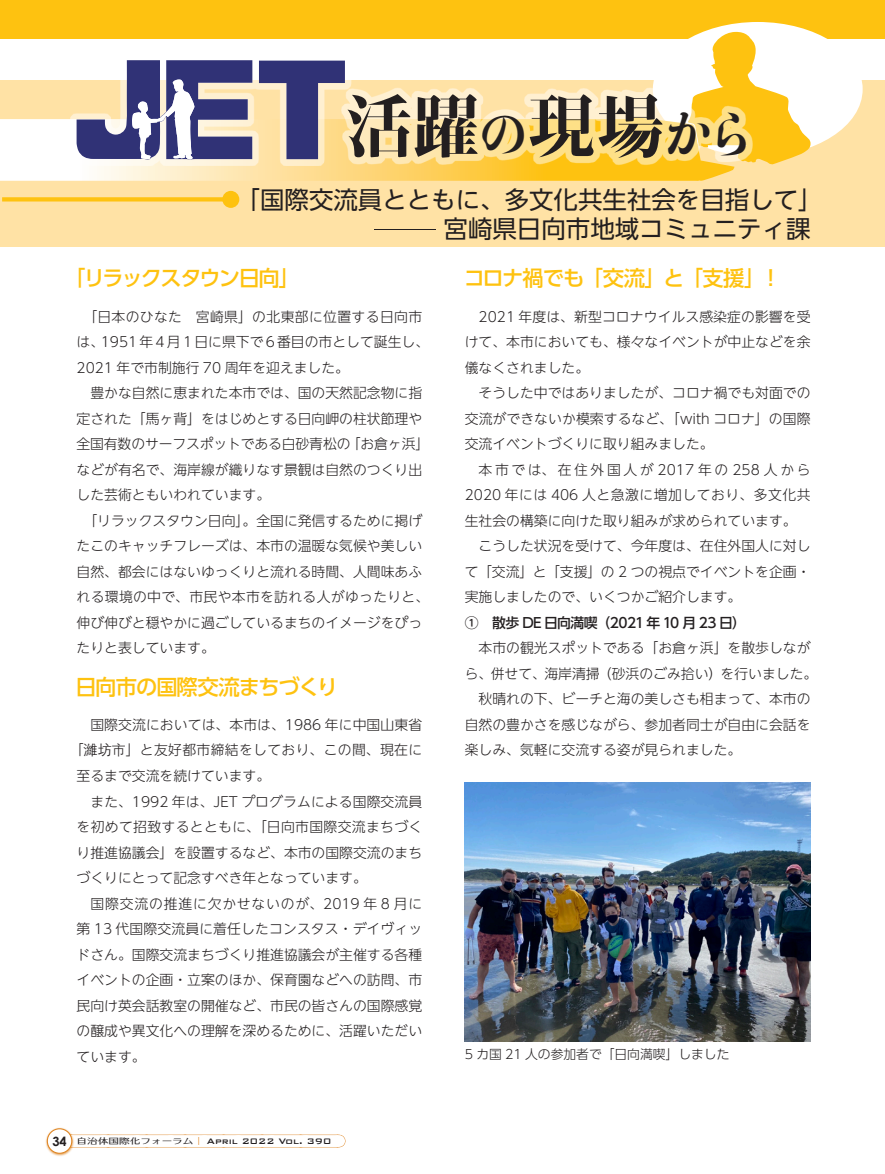
<style>
.page{position:relative;width:885px;height:1174px;background:#fff}
.page>*{position:absolute;margin:0;border:0;box-sizing:border-box;transform-origin:0 0}
.t1{font:800 68.1px "Kocho Std";color:#231f20}
.t2{font:24.45px/29.7px "UD Shin Go NT Pro";color:#231f20}
.t3{font:500 21.3px "UD Shin Go Pr 6";letter-spacing:-.06em;color:#fec210}
.t4{font:500 21.3px "UD Shin Go Pr 6";letter-spacing:-.09em;color:#fec210}
.t5{font:300 13.8px/25.5px "UD Shin Go NT Pro";color:#231f20;text-align:justify}
.t6{font:300 13.8px "UD Shin Go NT Pro";letter-spacing:.025em;color:#231f20}
.t7{font:300 13.8px "UD Shin Go NT Pro";letter-spacing:.06em;color:#231f20}
.t8{font:500 13.8px "UD Shin Go Pr 6";letter-spacing:-.035em;color:#231f20}
.t9{font:300 12.75px "UD Shin Go Pr 6";color:#231f20}
.t10{font:500 10.65px "Bank Gothic BT";color:#231f20}
.s1{font-size:47.55px}
.s2{font-family:"MPHY Zhong Deng Xian Ti Gbe";font-weight:500}
.s3{font-family:"Century Gothic";font-weight:700;font-size:12.75px}
.s4{font-family:"UD Typos 510 Std";font-weight:400;font-size:7.95px}
.s5{font-family:"UD Typos 510 Std";font-weight:400;font-size:7.95px;color:#df8624}
</style>
<div class="page">
<img style="left:465px;top:782px;width:345px;height:259px">
<div style="left:0;top:80px;width:884px;height:167px;background:#ffe2a5"></div>
<div style="left:0;top:0;width:884px;height:38px;background:#fec210"></div>
<div style="left:652px;top:22px;width:210px;height:134px;background:#fff;border-radius:50%"></div>
<svg style="left:632px;top:31px;width:178px;height:150px"></svg>
<svg style="left:0;top:119px;width:699px;height:62px;background:#fee49e"></svg>
<svg style="left:2px;top:197px;width:220px;height:4px"></svg>
<div style="left:222px;top:191px;width:17px;height:17px;background:#fec210;border-radius:50%"></div>
<div style="left:70px;top:54px;width:682px;height:112px;background:#fff;opacity:.5"></div>
<svg style="left:77px;top:60px;width:268px;height:99px"></svg>
<svg style="left:103px;top:1134px;width:218px;height:2px"></svg>
<div style="left:45px;top:1127px;width:29px;height:29px;background:#df8624;opacity:.75"></div>
<div style="left:47px;top:1128px;width:25px;height:25px;background:#fff;border-radius:50%"></div>
<div style="left:47px;top:1128px;width:25px;height:25px;border:1px solid #df8624;border-radius:50%"></div>
<h1 class="t1" style="left:345px;top:71px;width:411px">活躍<span class="s1">の</span>現場<span class="s1">から</span></h1>
<h2 class="t2" style="left:374px;top:184px;width:450px;text-indent:-139px">「国際交流員とともに、多文化共生社会を目指して」─宮崎県日向市地域コミュニティ課</h2>
<h3 class="t4" style="left:64px;top:261px;width:237px">「リラックスタウン日向」</h3>
<p class="t5" style="left:77px;top:303px;width:354px;text-align:left;text-indent:7px">「日本のひなた　宮崎県」の北東部に位置する日向市は、1951 年 4 月 1 日に県下で 6 番目の市として誕生し、<br>2021 年で市制施行 70 周年を迎えました。</p>
<p class="t5" style="left:90px;top:380px;width:333px">豊かな自然に恵まれた本市では、国の天然記念物に指</p>
<p class="t5" style="left:77px;top:405px;width:347px">定された「馬ヶ背」をはじめとする日向岬の柱状節理や</p>
<p class="t5" style="left:77px;top:431px;width:354px">全国有数のサーフスポットである白砂青松の「お倉ヶ浜」</p>
<p class="t5" style="left:77px;top:456px;width:347px">などが有名で、海岸線が織りなす景観は自然のつくり出</p>
<p class="t5" style="left:77px;top:482px;width:195px">した芸術ともいわれています。</p>
<p class="t5" style="left:83px;top:507px;width:340px">「リラックスタウン日向」。全国に発信するために掲げ</p>
<p class="t5" style="left:77px;top:533px;width:347px">たこのキャッチフレーズは、本市の温暖な気候や美しい</p>
<p class="t5" style="left:77px;top:558px;width:347px">自然、都会にはないゆっくりと流れる時間、人間味あふ</p>
<p class="t6" style="left:77px;top:586px;width:354px">れる環境の中で、市民や本市を訪れる人がゆったりと、</p>
<p class="t5" style="left:77px;top:609px;width:347px">伸び伸びと穏やかに過ごしているまちのイメージをぴっ</p>
<p class="t5" style="left:77px;top:635px;width:140px">たりと表しています。</p>
<h3 class="t3" style="left:76px;top:669px;width:264px">日向市の国際交流まちづくり</h3>
<p class="t5" style="left:90px;top:711px;width:333px">国際交流においては、本市は、1986 年に中国山東省</p>
<p class="t6" style="left:70px;top:739px;width:354px">「<span class="s2">濰坊市</span>」と友好都市締結をしており、この間、現在に</p>
<p class="t5" style="left:77px;top:762px;width:195px">至るまで交流を続けています。</p>
<p class="t5" style="left:90px;top:788px;width:333px">また、1992 年は、JET プログラムによる国際交流員</p>
<p class="t6" style="left:77px;top:815px;width:347px">を初めて招致するとともに、「日向市国際交流まちづく</p>
<p class="t5" style="left:77px;top:839px;width:347px">り推進協議会」を設置するなど、本市の国際交流のまち</p>
<p class="t5" style="left:77px;top:864px;width:292px">づくりにとって記念すべき年となっています。</p>
<p class="t7" style="left:90px;top:892px;width:333px">国際交流の推進に欠かせないのが、2019 年 8 月に</p>
<p class="t5" style="left:77px;top:915px;width:347px">第 13 代国際交流員に着任したコンスタス・デイヴィッ</p>
<p class="t5" style="left:77px;top:941px;width:347px">ドさん。国際交流まちづくり推進協議会が主催する各種</p>
<p class="t5" style="left:77px;top:966px;width:347px">イベントの企画・立案のほか、保育園などへの訪問、市</p>
<p class="t5" style="left:77px;top:992px;width:347px">民向け英会話教室の開催など、市民の皆さんの国際感覚</p>
<p class="t5" style="left:77px;top:1017px;width:347px">の醸成や異文化への理解を深めるために、活躍いただい</p>
<p class="t5" style="left:77px;top:1043px;width:71px">ています。</p>
<p class="t10" style="left:52px;top:1135px;width:280px"><span class="s3">34</span> <span class="s4">自治体国際化フォーラム</span><span class="s5">｜</span> April 2022 Vol. 390</p>
<h3 class="t3" style="left:463px;top:261px;width:319px">コロナ禍でも「交流」と「支援」！</h3>
<p class="t5" style="left:465px;top:303px;width:347px;text-indent:14px">2021 年度は、新型コロナウイルス感染症の影響を受けて、本市においても、様々なイベントが中止などを余儀なくされました。</p>
<p class="t5" style="left:465px;top:380px;width:347px;text-indent:14px">そうした中ではありましたが、コロナ禍でも対面での交流ができないか模索するなど、「with コロナ」の国際交流イベントづくりに取り組みました。</p>
<p class="t5" style="left:465px;top:456px;width:347px;text-indent:14px">本市では、在住外国人が 2017 年の 258 人から2020 年には 406 人と急激に増加しており、多文化共生社会の構築に向けた取り組みが求められています。</p>
<p class="t5" style="left:465px;top:533px;width:347px;text-indent:14px">こうした状況を受けて、今年度は、在住外国人に対して「交流」と「支援」の 2 つの視点でイベントを企画・実施しましたので、いくつかご紹介します。</p>
<p class="t8" style="left:464px;top:611px;width:283px">①　散歩 DE 日向満喫（2021 年 10 月 23 日）</p>
<p class="t5" style="left:478px;top:635px;width:333px">本市の観光スポットである「お倉ヶ浜」を散歩しなが</p>
<p class="t5" style="left:465px;top:660px;width:354px">ら、併せて、海岸清掃（砂浜のごみ拾い）を行いました。</p>
<p class="t5" style="left:478px;top:686px;width:333px">秋晴れの下、ビーチと海の美しさも相まって、本市の</p>
<p class="t5" style="left:465px;top:711px;width:347px">自然の豊かさを感じながら、参加者同士が自由に会話を</p>
<p class="t5" style="left:465px;top:737px;width:278px">楽しみ、気軽に交流する姿が見られました。</p>
<p class="t9" style="left:465px;top:1044px;width:266px">5 カ国 21 人の参加者で「日向満喫」しました</p>
</div>
